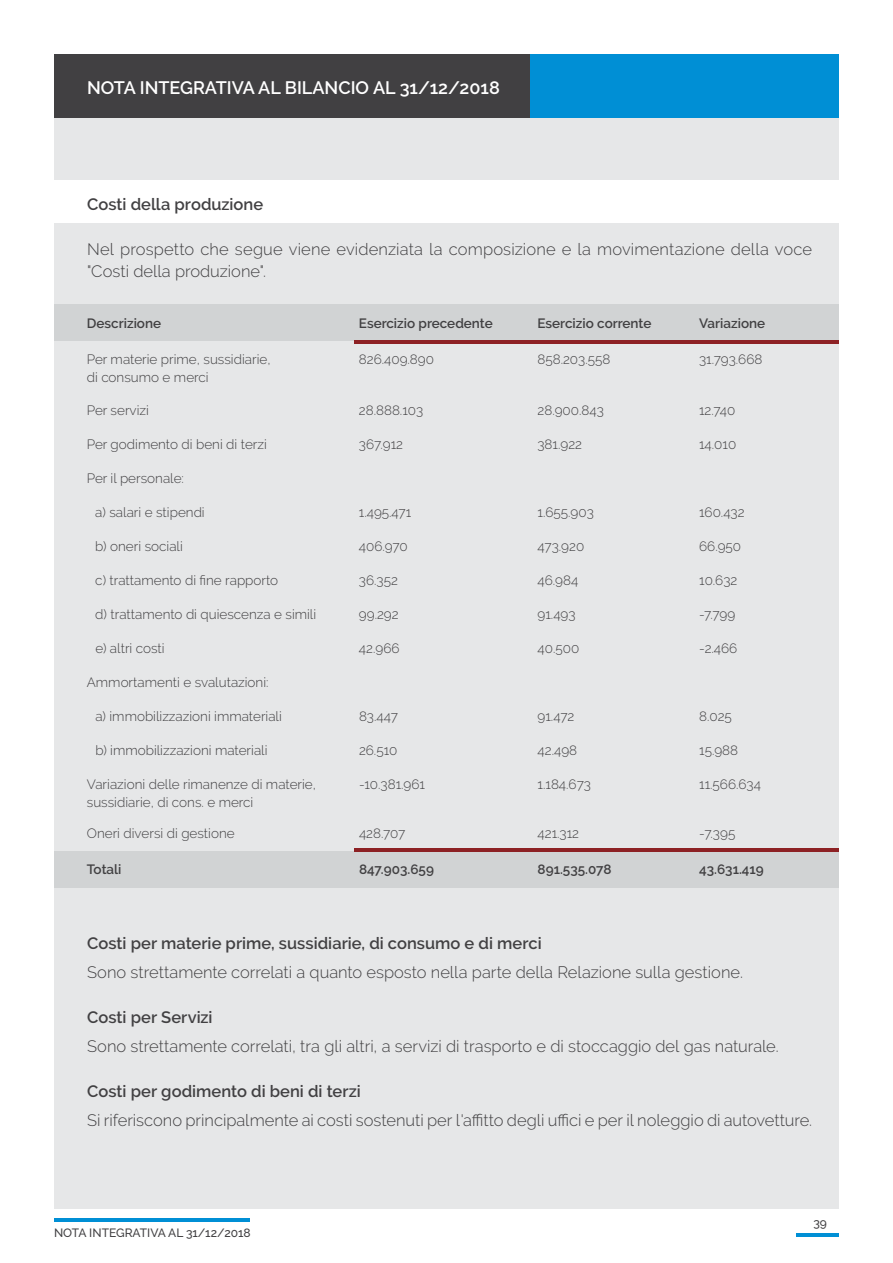
<style>
.page{position:relative;width:893px;height:1263px;background:#fff}
.page>*{position:absolute;margin:0;border:0;box-sizing:border-box;transform-origin:0 0}
.t1{font:600 18px "Raleway";color:#fff}
.t2{font:300 16.5px/22.5px "Raleway";color:#414042}
.t3{font:600 16.5px "Raleway";letter-spacing:.005em;color:#414042}
.t4{font:300 13.5px/18px "Raleway";color:#414042}
.t5{font:600 13.5px "Raleway";color:#414042}
.t6{font:500 12px "Raleway";color:#414042}
</style>
<div class="page">
<div style="left:54px;top:54px;width:785px;height:1155px;background:#e6e7e8"></div>
<div style="left:49px;top:181px;width:798px;height:42px;background:#fff"></div>
<hr style="left:796px;top:1233px;width:43px;height:3px;background:#008fd5">
<div style="left:54px;top:304px;width:785px;height:36px;background:#d1d3d4"></div>
<hr style="left:354px;top:340px;width:485px;height:4px;background:#8d2124">
<div style="left:54px;top:852px;width:785px;height:36px;background:#d1d3d4"></div>
<hr style="left:354px;top:848px;width:485px;height:4px;background:#8d2124">
<hr style="left:54px;top:1218px;width:196px;height:4px;background:#008fd5">
<div style="left:54px;top:54px;width:785px;height:64px;background:#414042"></div>
<div style="left:531px;top:54px;width:308px;height:64px;background:#008fd5"></div>
<h1 class="t1" style="left:87px;top:78px;width:414px">Nota i ntegrativa al bi lancio al 31/12/2018</h1>
<p class="t3" style="left:87px;top:195px;width:178px">Costi della produzione</p>
<p class="t2" style="left:87px;top:238px;width:726px">Nel prospetto che segue viene evidenziata la composizione e la movimentazione della voce "Costi della produzione".</p>
<p class="t5" style="left:87px;top:315px;width:76px">Descrizione</p>
<p class="t5" style="left:359px;top:315px;width:135px">Esercizio precedente</p>
<p class="t5" style="left:537px;top:315px;width:115px">Esercizio corrente</p>
<p class="t5" style="left:699px;top:315px;width:68px">Variazione</p>
<p class="t4" style="left:87px;top:350px;width:185px">Per materie prime, sussidiarie, di consumo e merci</p>
<p class="t4" style="left:359px;top:350px;width:77px">826.409.890</p>
<p class="t4" style="left:537px;top:350px;width:74px">858.203.558</p>
<p class="t4" style="left:699px;top:350px;width:65px">31.793.668</p>
<p class="t4" style="left:87px;top:401px;width:64px">Per servizi</p>
<p class="t4" style="left:359px;top:401px;width:66px">28.888.103</p>
<p class="t4" style="left:537px;top:401px;width:68px">28.900.843</p>
<p class="t4" style="left:699px;top:401px;width:38px">12.740</p>
<p class="t4" style="left:87px;top:435px;width:182px">Per godimento di beni di terzi</p>
<p class="t4" style="left:359px;top:435px;width:46px">367.912</p>
<p class="t4" style="left:537px;top:435px;width:46px">381.922</p>
<p class="t4" style="left:699px;top:435px;width:39px">14.010</p>
<p class="t4" style="left:87px;top:469px;width:99px">Per il personale:</p>
<p class="t4" style="left:95px;top:503px;width:111px">a) salari e stipendi</p>
<p class="t4" style="left:359px;top:503px;width:54px">1.495.471</p>
<p class="t4" style="left:537px;top:503px;width:58px">1.655.903</p>
<p class="t4" style="left:699px;top:503px;width:47px">160.432</p>
<p class="t4" style="left:95px;top:537px;width:89px">b) oneri sociali</p>
<p class="t4" style="left:359px;top:537px;width:50px">406.970</p>
<p class="t4" style="left:537px;top:537px;width:48px">473.920</p>
<p class="t4" style="left:699px;top:537px;width:44px">66.950</p>
<p class="t4" style="left:95px;top:571px;width:184px">c) trattamento di fine rapporto</p>
<p class="t4" style="left:359px;top:571px;width:40px">36.352</p>
<p class="t4" style="left:538px;top:571px;width:42px">46.984</p>
<p class="t4" style="left:699px;top:571px;width:40px">10.632</p>
<p class="t4" style="left:95px;top:605px;width:222px">d) trattamento di quiescenza e simili</p>
<p class="t4" style="left:359px;top:605px;width:41px">99.292</p>
<p class="t4" style="left:538px;top:605px;width:40px">91.493</p>
<p class="t4" style="left:699px;top:605px;width:38px">-7.799</p>
<p class="t4" style="left:95px;top:639px;width:71px">e) altri costi</p>
<p class="t4" style="left:359px;top:639px;width:42px">42.966</p>
<p class="t4" style="left:538px;top:639px;width:43px">40.500</p>
<p class="t4" style="left:699px;top:639px;width:40px">-2.466</p>
<p class="t4" style="left:87px;top:673px;width:183px">Ammortamenti e svalutazioni:</p>
<p class="t4" style="left:95px;top:707px;width:188px">a) immobilizzazioni immateriali</p>
<p class="t4" style="left:359px;top:707px;width:40px">83.447</p>
<p class="t4" style="left:538px;top:707px;width:38px">91.472</p>
<p class="t4" style="left:699px;top:707px;width:34px">8.025</p>
<p class="t4" style="left:95px;top:741px;width:174px">b) immobilizzazioni materiali</p>
<p class="t4" style="left:359px;top:741px;width:40px">26.510</p>
<p class="t4" style="left:538px;top:741px;width:41px">42.498</p>
<p class="t4" style="left:699px;top:741px;width:40px">15.988</p>
<p class="t4" style="left:87px;top:775px;width:231px">Variazioni delle rimanenze di materie, sussidiarie, di cons. e merci</p>
<p class="t4" style="left:359px;top:775px;width:68px">-10.381.961</p>
<p class="t4" style="left:538px;top:775px;width:55px">1.184.673</p>
<p class="t4" style="left:699px;top:775px;width:63px">11.566.634</p>
<p class="t4" style="left:87px;top:824px;width:149px">Oneri diversi di gestione</p>
<p class="t4" style="left:359px;top:824px;width:48px">428.707</p>
<p class="t4" style="left:538px;top:824px;width:43px">421.312</p>
<p class="t4" style="left:699px;top:824px;width:38px">-7.395</p>
<p class="t5" style="left:87px;top:861px;width:36px">Totali</p>
<p class="t5" style="left:359px;top:861px;width:76px">847.903.659</p>
<p class="t5" style="left:538px;top:861px;width:75px">891.535.078</p>
<p class="t5" style="left:699px;top:861px;width:66px">43.631.419</p>
<p class="t3" style="left:87px;top:934px;width:456px">Costi per materie prime, sussidiarie, di consumo e di merci</p>
<p class="t2" style="left:87px;top:961px;width:657px">Sono strettamente correlati a quanto esposto nella parte della Relazione sulla gestione.</p>
<p class="t3" style="left:87px;top:1008px;width:127px">Costi per Servizi</p>
<p class="t2" style="left:87px;top:1035px;width:693px">Sono strettamente correlati, tra gli altri, a servizi di trasporto e di stoccaggio del gas naturale.</p>
<p class="t3" style="left:87px;top:1081px;width:275px">Costi per godimento di beni di terzi</p>
<p class="t2" style="left:87px;top:1108px;width:726px">Si riferiscono principalmente ai costi sostenuti per l'affitto degli uffici e per il noleggio di autovetture.</p>
<p class="t6" style="left:54px;top:1226px;width:198px">N OTA INTEGRATIVA AL 31/12/2018</p>
<p class="t6" style="left:813px;top:1216px;width:15px">39</p>
</div>
